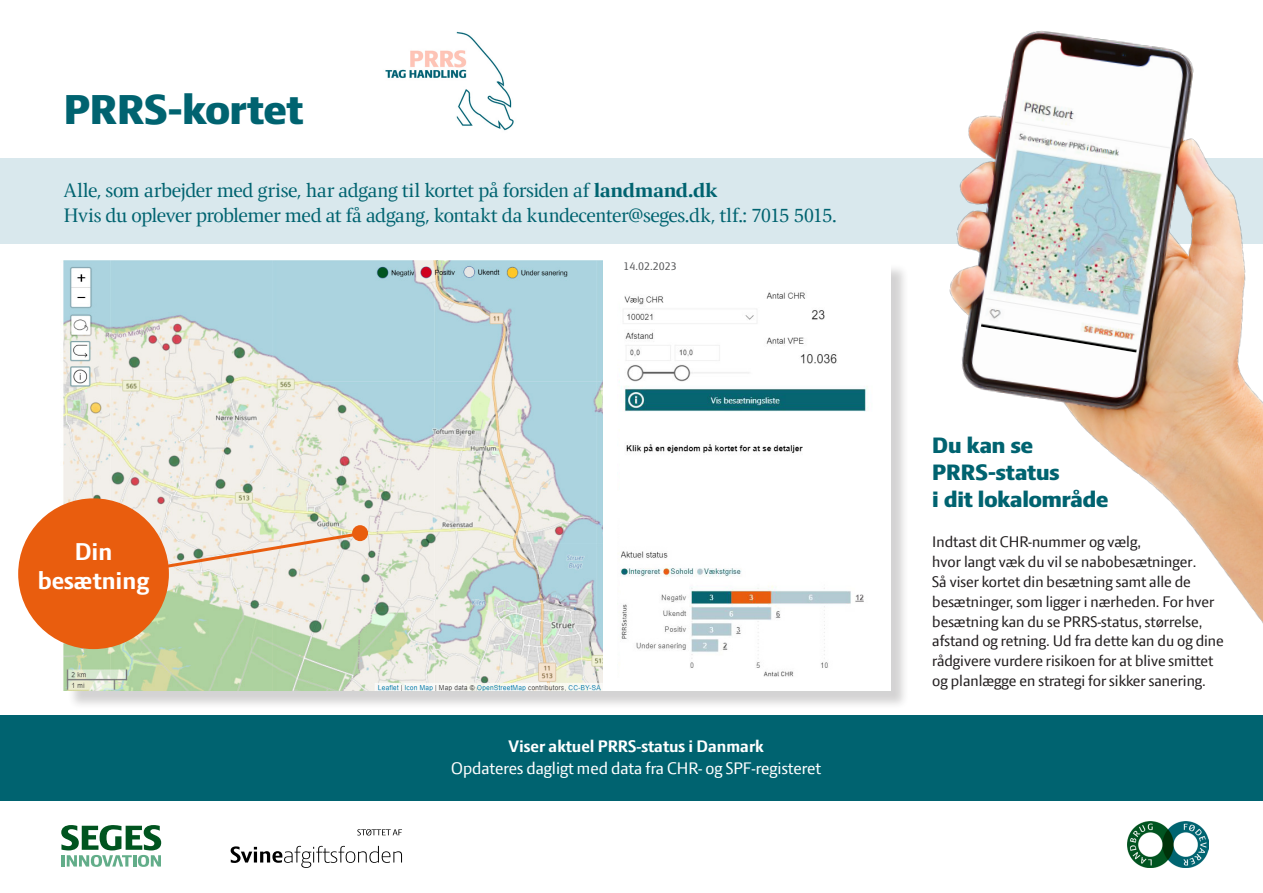
<style>
.page{position:relative;width:1263px;height:893px;background:#fff}
.page>*{position:absolute;margin:0;border:0;box-sizing:border-box;transform-origin:0 0}
.t1{font:800 45px "LF Press Sans";letter-spacing:-.005em;color:#006370}
.t2{font:700 26.25px/28.7px "LF Press Sans";color:#fff;text-align:center}
.t3{font:800 24px/27px "LF Press Sans";letter-spacing:-.005em;color:#006370}
.t4{font:21px "Press Serif";letter-spacing:-.02em;color:#006370}
.t5{font:18px/21.6px "LF Press Sans";color:#fff;text-align:center}
.t6{font:16.5px/19.8px "LF Press Sans";color:#231f20}
.t7{font:12px "LF Press Sans";color:#57585a}
.s1{font-weight:700}
</style>
<div class="page">
<div style="left:67px;top:263px;width:842px;height:446px;background:#231f20;opacity:.2"></div>
<div style="left:65px;top:261px;width:825px;height:430px;background:#fff"></div>
<img style="left:51px;top:261px;width:551px;height:430px">
<div style="left:0;top:159px;width:1263px;height:85px;background:#d9e8ed"></div>
<img style="left:878px;top:31px;width:385px;height:685px">
<div style="left:0;top:716px;width:1263px;height:85px;background:#006370"></div>
<img style="left:385px;top:31px;width:129px;height:100px">
<img style="left:1128px;top:822px;width:81px;height:46px">
<svg style="left:61px;top:825px;width:100px;height:42px"></svg>
<svg style="left:231px;top:846px;width:171px;height:22px"></svg>
<svg style="left:357px;top:829px;width:45px;height:6px"></svg>
<img style="left:981px;top:92px;width:194px;height:261px">
<div style="left:18px;top:498px;width:151px;height:151px;background:#e95d0e;border-radius:50%"></div>
<div style="left:352px;top:525px;width:16px;height:16px;background:#e95d0e;border-radius:50%"></div>
<svg style="left:155px;top:530px;width:208px;height:47px;background:#ead8c8"></svg>
<img style="left:620px;top:551px;width:244px;height:126px">
<img style="left:619px;top:292px;width:248px;height:161px">
<p class="t1" style="left:64px;top:83px;width:241px">PRRS-kortet</p>
<p class="t4" style="left:64px;top:179px;width:655px">Alle, som arbejder med grise, har adgang til kortet på forsiden af <span class="s1">landmand.dk</span></p>
<p class="t4" style="left:64px;top:204px;width:774px">Hvis du oplever problemer med at få adgang, kontakt da kundecenter@seges.dk, tlf.: 7015 5015.</p>
<p class="t2" style="left:38px;top:537px;width:113px">Din besætning</p>
<p class="t7" style="left:623px;top:259px;width:55px">14.02.2023</p>
<p class="t5" style="left:451px;top:735px;width:371px"><span class="s1">Viser aktuel PRRS-status i Danmark<br></span>Opdateres dagligt med data fra CHR- og SPF-registeret</p>
<p class="t3" style="left:932px;top:432px;width:177px">Du kan se<br>PRRS-status<br>i dit lokalområde</p>
<p class="t6" style="left:932px;top:532px;width:266px">Indtast dit CHR-nummer og vælg,<br>hvor langt væk du vil se nabobesætninger.</p>
<p class="t6" style="left:932px;top:571px;width:293px">Så viser kortet din besætning samt alle de besætninger, som ligger i nærheden. For hver besætning kan du se PRRS-status, størrelse, afstand og retning. Ud fra dette kan du og dine rådgivere vurdere risikoen for at blive smittet og planlægge en strategi for sikker sanering.</p>
</div>
